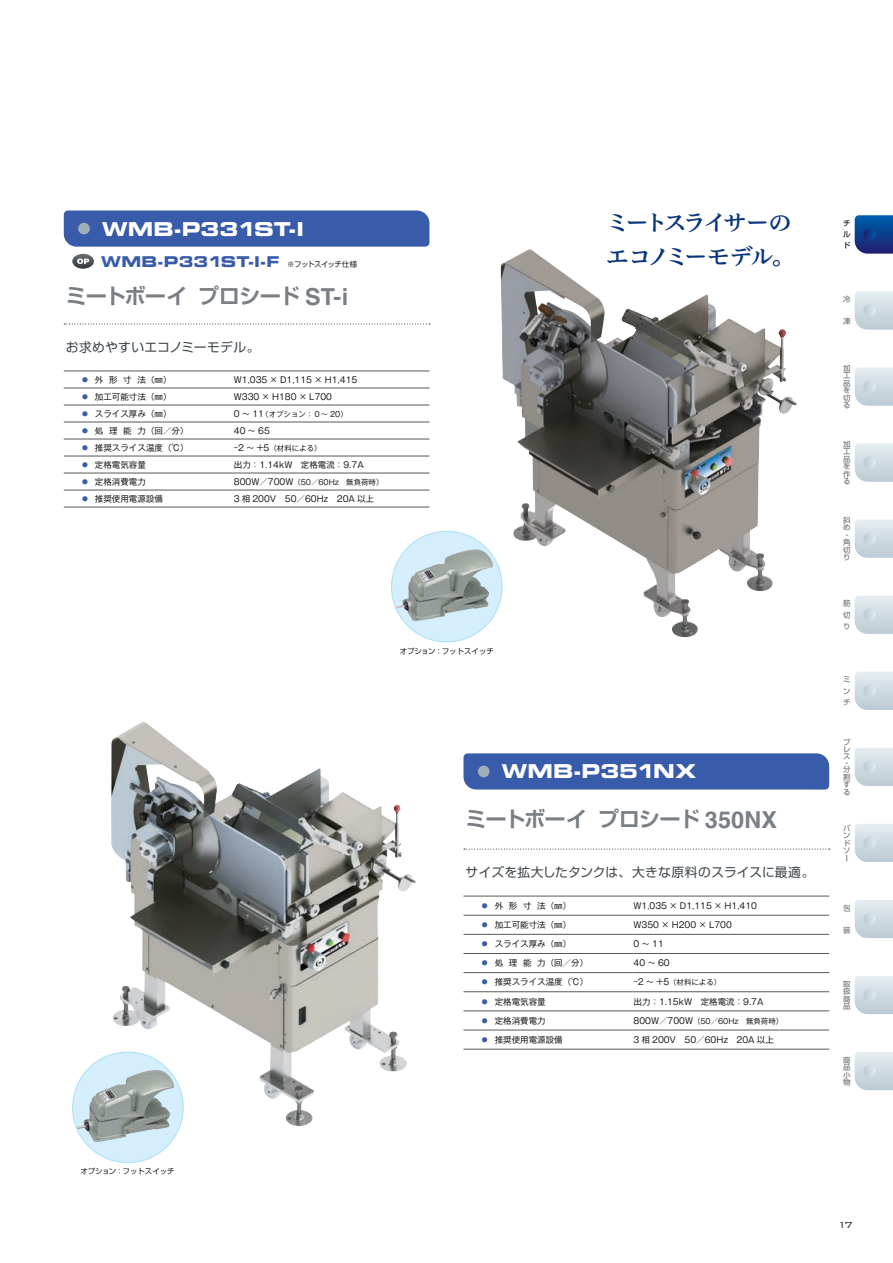
<style>
.page{position:relative;width:893px;height:1263px;background:#fff}
.page>*{position:absolute;margin:0;border:0;box-sizing:border-box;transform-origin:0 0}
.t1{font:22.2px/34px "Hiragino UD Serif Std W6";letter-spacing:-.145em;color:#08357c;scale:1.05 1}
.t2{font:700 21.3px "Shin Go Pro De";letter-spacing:-.045em;color:#797f84}
.t3{font:19.2px "Eurostile Bold Extended Two";letter-spacing:-.005em;color:#fff}
.t4{font:14.85px "Eurostile Bold Extended Two";letter-spacing:.005em;color:#385caa}
.t5{font:12.75px "Shin Go Pro";letter-spacing:.015em;color:#41494e}
.t6{font:300 11.7px "Bank Gothic BT";color:#231f20}
.t7{font:8.55px "Gothic MB101 Pro";color:#231f20}
.t8{font:7.5px "Gothic MB101 Pro";color:#231f20}
.t9{font:500 7.5px/7.5px "Shin Go Pro";color:#797f84;text-align:justify}
.t10{font:7.5px "Shin Go Pro";color:#231f20}
.t11{font:500 7.5px/11.1px "Shin Go Pro";color:#231f20;text-align:justify}
.s1{font-family:"Shin Go Pro";font-size:7.5px;color:#231f20}
.s2{font-family:"Helvetica";font-size:23.4px}
.s3{color:#385caa}
.s4{font-size:8.55px}
</style>
<div class="page">
<img style="left:501px;top:250px;width:296px;height:387px">
<img style="left:111px;top:722px;width:305px;height:404px">
<svg style="left:464px;top:849px;width:366px;height:1px"></svg>
<div style="left:463px;top:753px;width:366px;height:36px;background:#385caa"></div>
<div style="left:478px;top:766px;width:12px;height:11px;background:#9daeb6;border-radius:50%"></div>
<hr style="left:463px;top:896px;width:171px;height:1px;background:#57585a">
<hr style="left:634px;top:896px;width:195px;height:1px;background:#57585a">
<hr style="left:463px;top:915px;width:171px;height:1px;background:#57585a">
<hr style="left:634px;top:915px;width:195px;height:1px;background:#57585a">
<hr style="left:463px;top:934px;width:171px;height:1px;background:#57585a">
<hr style="left:634px;top:934px;width:195px;height:1px;background:#57585a">
<hr style="left:463px;top:953px;width:171px;height:1px;background:#57585a">
<hr style="left:634px;top:953px;width:195px;height:1px;background:#57585a">
<hr style="left:463px;top:972px;width:171px;height:1px;background:#57585a">
<hr style="left:634px;top:972px;width:195px;height:1px;background:#57585a">
<hr style="left:463px;top:991px;width:171px;height:1px;background:#57585a">
<hr style="left:634px;top:991px;width:195px;height:1px;background:#57585a">
<hr style="left:463px;top:1011px;width:171px;height:1px;background:#57585a">
<hr style="left:634px;top:1011px;width:195px;height:1px;background:#57585a">
<hr style="left:463px;top:1030px;width:171px;height:1px;background:#57585a">
<hr style="left:634px;top:1030px;width:195px;height:1px;background:#57585a">
<hr style="left:463px;top:1049px;width:171px;height:1px;background:#57585a">
<hr style="left:634px;top:1049px;width:195px;height:1px;background:#57585a">
<svg style="left:64px;top:324px;width:366px;height:1px"></svg>
<div style="left:64px;top:210px;width:365px;height:37px;background:#385caa"></div>
<div style="left:78px;top:223px;width:12px;height:11px;background:#9daeb6;border-radius:50%"></div>
<svg style="left:72px;top:254px;width:22px;height:15px"></svg>
<hr style="left:64px;top:371px;width:170px;height:1px;background:#57585a">
<hr style="left:234px;top:371px;width:195px;height:1px;background:#57585a">
<hr style="left:64px;top:388px;width:170px;height:1px;background:#57585a">
<hr style="left:234px;top:388px;width:195px;height:1px;background:#57585a">
<hr style="left:64px;top:405px;width:170px;height:1px;background:#57585a">
<hr style="left:234px;top:405px;width:195px;height:1px;background:#57585a">
<hr style="left:64px;top:422px;width:170px;height:1px;background:#57585a">
<hr style="left:234px;top:422px;width:195px;height:1px;background:#57585a">
<hr style="left:64px;top:439px;width:170px;height:1px;background:#57585a">
<hr style="left:234px;top:439px;width:195px;height:1px;background:#57585a">
<hr style="left:64px;top:456px;width:170px;height:1px;background:#57585a">
<hr style="left:234px;top:456px;width:195px;height:1px;background:#57585a">
<hr style="left:64px;top:473px;width:170px;height:1px;background:#57585a">
<hr style="left:234px;top:473px;width:195px;height:1px;background:#57585a">
<hr style="left:64px;top:490px;width:170px;height:1px;background:#57585a">
<hr style="left:234px;top:490px;width:195px;height:1px;background:#57585a">
<hr style="left:64px;top:507px;width:170px;height:1px;background:#57585a">
<hr style="left:234px;top:507px;width:195px;height:1px;background:#57585a">
<div style="left:392px;top:531px;width:110px;height:111px;background:#d4effb;border-radius:50%"></div>
<img style="left:395px;top:549px;width:98px;height:72px">
<div style="left:73px;top:1052px;width:110px;height:110px;background:#d4effb;border-radius:50%"></div>
<img style="left:76px;top:1070px;width:98px;height:72px">
<svg style="left:855px;top:291px;width:38px;height:39px"></svg>
<svg style="left:855px;top:367px;width:38px;height:39px"></svg>
<svg style="left:855px;top:443px;width:38px;height:39px"></svg>
<svg style="left:855px;top:519px;width:38px;height:39px"></svg>
<svg style="left:855px;top:596px;width:38px;height:38px"></svg>
<svg style="left:855px;top:672px;width:38px;height:38px"></svg>
<svg style="left:855px;top:748px;width:38px;height:38px"></svg>
<svg style="left:855px;top:824px;width:38px;height:38px"></svg>
<svg style="left:855px;top:900px;width:38px;height:38px"></svg>
<svg style="left:855px;top:1052px;width:38px;height:38px"></svg>
<svg style="left:855px;top:976px;width:38px;height:38px"></svg>
<svg style="left:855px;top:215px;width:38px;height:39px"></svg>
<h3 class="t3" style="left:102px;top:215px;width:203px">WMB-P331ST-I</h3>
<h3 class="t4" style="left:101px;top:251px;width:257px">WMB-P331ST-I-F <span class="s1">※フットスイッチ仕様</span></h3>
<h2 class="t2" style="left:66px;top:279px;width:284px">ミートボーイプロシード <span class="s2">ST-i</span></h2>
<h3 class="t5" style="left:66px;top:337px;width:195px">お求めやすいエコノミーモデル。</h3>
<p class="t7" style="left:81px;top:372px;width:92px"><span class="s3">◦</span>外形寸法（㎜）</p>
<p class="t7" style="left:234px;top:372px;width:125px">W1,035 × D1,115 × H1,415</p>
<p class="t7" style="left:81px;top:389px;width:92px"><span class="s3">◦</span> 加工可能寸法（㎜）</p>
<p class="t7" style="left:234px;top:389px;width:100px">W330 × H180 × L700</p>
<p class="t7" style="left:81px;top:406px;width:92px"><span class="s3">◦</span> スライス厚み（㎜）</p>
<p class="t8" style="left:234px;top:408px;width:115px"><span class="s4">0 ～ 11</span>（オプション：０～ 20）</p>
<p class="t7" style="left:81px;top:423px;width:109px"><span class="s3">◦</span> 処 理 能 力（回／分）</p>
<p class="t7" style="left:234px;top:423px;width:38px">40 ～ 65</p>
<p class="t7" style="left:81px;top:440px;width:109px"><span class="s3">◦</span> 推奨スライス温度（℃）</p>
<p class="t8" style="left:234px;top:442px;width:89px"><span class="s4">-2 ～ +5</span>（材料による）</p>
<p class="t7" style="left:81px;top:457px;width:67px"><span class="s3">◦</span> 定格電気容量</p>
<p class="t7" style="left:234px;top:457px;width:131px">出力：1.14kW　定格電流：9.7A</p>
<p class="t7" style="left:81px;top:474px;width:67px"><span class="s3">◦</span> 定格消費電力</p>
<p class="t8" style="left:234px;top:476px;width:151px"><span class="s4">800W／700W</span>（50／60Hz　無負荷時）</p>
<p class="t7" style="left:81px;top:491px;width:84px"><span class="s3">◦</span> 推奨使用電源設備</p>
<p class="t7" style="left:234px;top:491px;width:142px">3 相 200V　50／60Hz　20A 以上</p>
<h1 class="t1" style="left:606px;top:204px;width:182px">ミートスライサーのエコノミーモデル。</h1>
<p class="t10" style="left:80px;top:1165px;width:96px">オプション：フットスイッチ</p>
<p class="t10" style="left:400px;top:645px;width:96px">オプション：フットスイッチ</p>
<h3 class="t3" style="left:502px;top:758px;width:196px">WMB-P351NX</h3>
<h2 class="t2" style="left:466px;top:802px;width:313px">ミートボーイプロシード <span class="s2">350NX</span></h2>
<h3 class="t5" style="left:466px;top:862px;width:350px">サイズを拡大したタンクは、大きな原料のスライスに最適。</h3>
<p class="t7" style="left:480px;top:898px;width:92px"><span class="s3">◦</span>外形寸法（㎜）</p>
<p class="t7" style="left:634px;top:898px;width:125px">W1,035 × D1,115 × H1,410</p>
<p class="t7" style="left:480px;top:918px;width:92px"><span class="s3">◦</span> 加工可能寸法（㎜）</p>
<p class="t7" style="left:634px;top:918px;width:100px">W350 × H200 × L700</p>
<p class="t7" style="left:480px;top:937px;width:92px"><span class="s3">◦</span> スライス厚み（㎜）</p>
<p class="t7" style="left:634px;top:937px;width:32px">0～11</p>
<p class="t7" style="left:480px;top:956px;width:109px"><span class="s3">◦</span> 処 理 能 力（回／分）</p>
<p class="t7" style="left:634px;top:956px;width:38px">40 ～ 60</p>
<p class="t7" style="left:480px;top:975px;width:109px"><span class="s3">◦</span> 推奨スライス温度（℃）</p>
<p class="t8" style="left:634px;top:976px;width:89px"><span class="s4">-2 ～ +5</span>（材料による）</p>
<p class="t7" style="left:480px;top:994px;width:67px"><span class="s3">◦</span> 定格電気容量</p>
<p class="t7" style="left:634px;top:994px;width:131px">出力：1.15kW　定格電流：9.7A</p>
<p class="t7" style="left:480px;top:1013px;width:67px"><span class="s3">◦</span> 定格消費電力</p>
<p class="t8" style="left:634px;top:1014px;width:151px"><span class="s4">800W／700W</span>（50／60Hz　無負荷時）</p>
<p class="t7" style="left:480px;top:1032px;width:84px"><span class="s3">◦</span> 推奨使用電源設備</p>
<p class="t7" style="left:634px;top:1032px;width:142px">3 相 200V　50／60Hz　20A 以上</p>
<p class="t11" style="left:843px;top:217px;width:9px">チルド</p>
<p class="t9" style="left:843px;top:295px;width:9px">冷</p>
<p class="t9" style="left:843px;top:317px;width:9px">凍</p>
<p class="t9" style="left:843px;top:363px;width:9px">加工品を切る</p>
<p class="t9" style="left:843px;top:439px;width:9px">加工品を作る</p>
<p class="t9" style="left:843px;top:515px;width:9px;text-align:left">斜め・角切り</p>
<p class="t9" style="left:843px;top:597px;width:9px;line-height:11.1px">筋切り</p>
<p class="t9" style="left:843px;top:673px;width:9px;line-height:11.1px">ミンチ</p>
<p class="t9" style="left:843px;top:737px;width:9px">プレス</p>
<p class="t9" style="left:843px;top:759px;width:9px;line-height:6.4px">・分</p>
<p class="t9" style="left:843px;top:772px;width:8px">割する</p>
<p class="t9" style="left:843px;top:823px;width:9px">バンドソー</p>
<p class="t9" style="left:843px;top:903px;width:9px">包</p>
<p class="t9" style="left:843px;top:925px;width:9px">装</p>
<p class="t9" style="left:843px;top:979px;width:9px">取扱商品</p>
<p class="t9" style="left:843px;top:1055px;width:9px">商品小物</p>
<h3 class="t6" style="left:838px;top:1219px;width:17px">17</h3>
</div>
